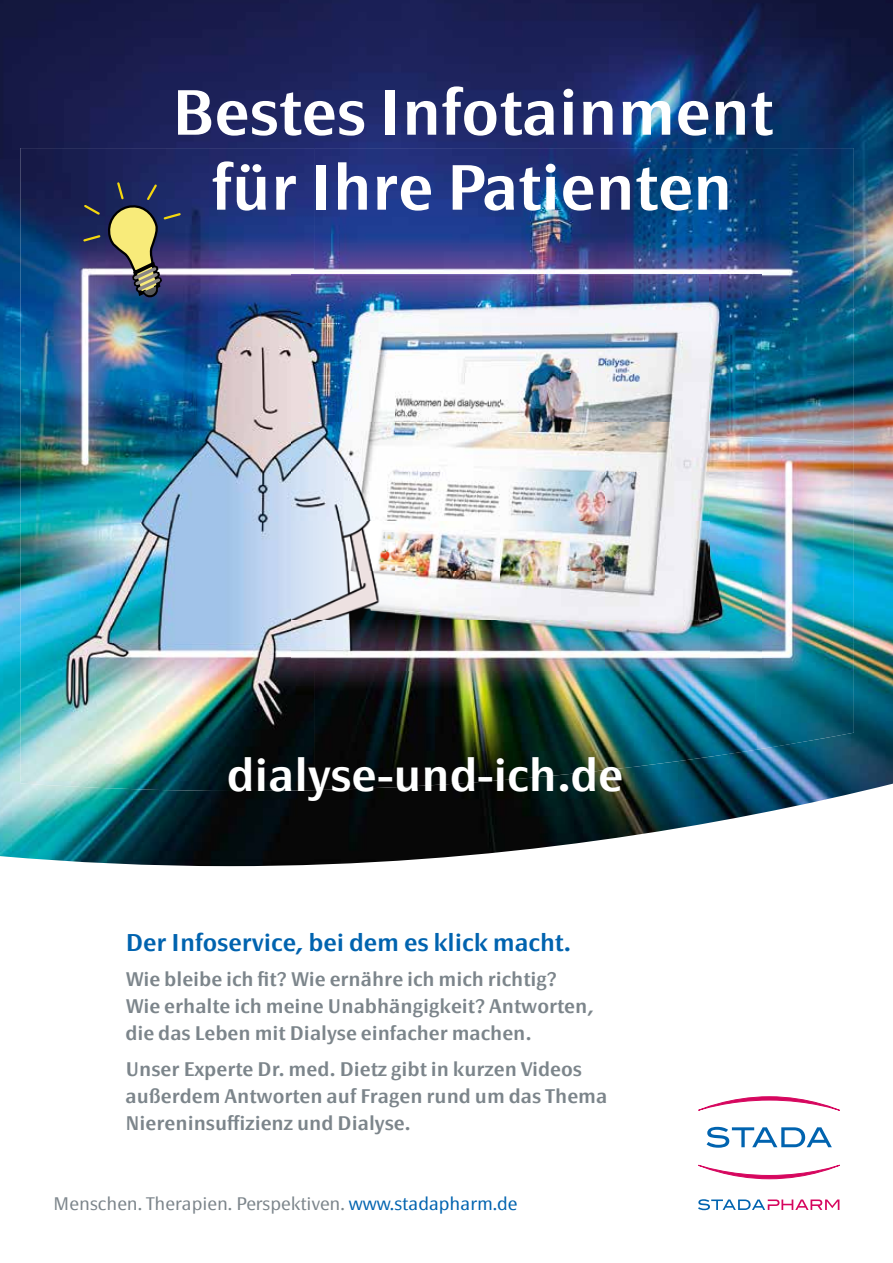
<style>
.page{position:relative;width:893px;height:1263px;background:#fff}
.page>*{position:absolute;margin:0;border:0;box-sizing:border-box;transform-origin:0 0}
.t1{font:600 63px/75px "Page Sans OT";color:#fff;text-align:center}
.t2{font:600 45px "Page Sans OT";color:#fff}
.t3{font:600 24px "Page Sans OT";color:#0063af}
.t4{font:600 19.5px/27px "Page Sans OT";color:#7c858b}
.t5{font:300 18px "Page Sans OT";color:#7c858b}
.s1{color:#0063af}
</style>
<div class="page">
<img style="left:0;top:0;width:893px;height:866px">
<img style="left:20px;top:148px;width:295px;height:643px">
<img style="left:314px;top:148px;width:540px;height:160px">
<img style="left:756px;top:308px;width:98px;height:442px">
<img style="left:314px;top:670px;width:442px;height:120px">
<img style="left:291px;top:275px;width:471px;height:395px">
<svg style="left:82px;top:181px;width:100px;height:118px"></svg>
<svg style="left:698px;top:1199px;width:141px;height:11px"></svg>
<svg style="left:698px;top:1096px;width:142px;height:15px"></svg>
<svg style="left:698px;top:1165px;width:142px;height:14px"></svg>
<svg style="left:707px;top:1127px;width:125px;height:21px"></svg>
<h1 class="t1" style="left:171px;top:75px;width:603px">Bestes Infotainment für Ihre Patienten</h1>
<h2 class="t2" style="left:227px;top:749px;width:398px">dialyse-und-ich.de</h2>
<p class="t3" style="left:125px;top:928px;width:447px">Der Infoservice, bei dem es klick macht.</p>
<p class="t4" style="left:125px;top:966px;width:470px">Wie bleibe ich fit? Wie ernähre ich mich richtig?<br>Wie erhalte ich meine Unabhängigkeit? Antworten, die das Leben mit Dialyse einfacher machen.</p>
<p class="t4" style="left:125px;top:1055px;width:483px">Unser Experte Dr. med. Dietz gibt in kurzen Videos außerdem Antworten auf Fragen rund um das Thema<br>Niereninsuffizienz und Dialyse.</p>
<p class="t5" style="left:53px;top:1193px;width:466px">Menschen. Therapien. Perspektiven. <span class="s1">www.stadapharm.de</span></p>
</div>
